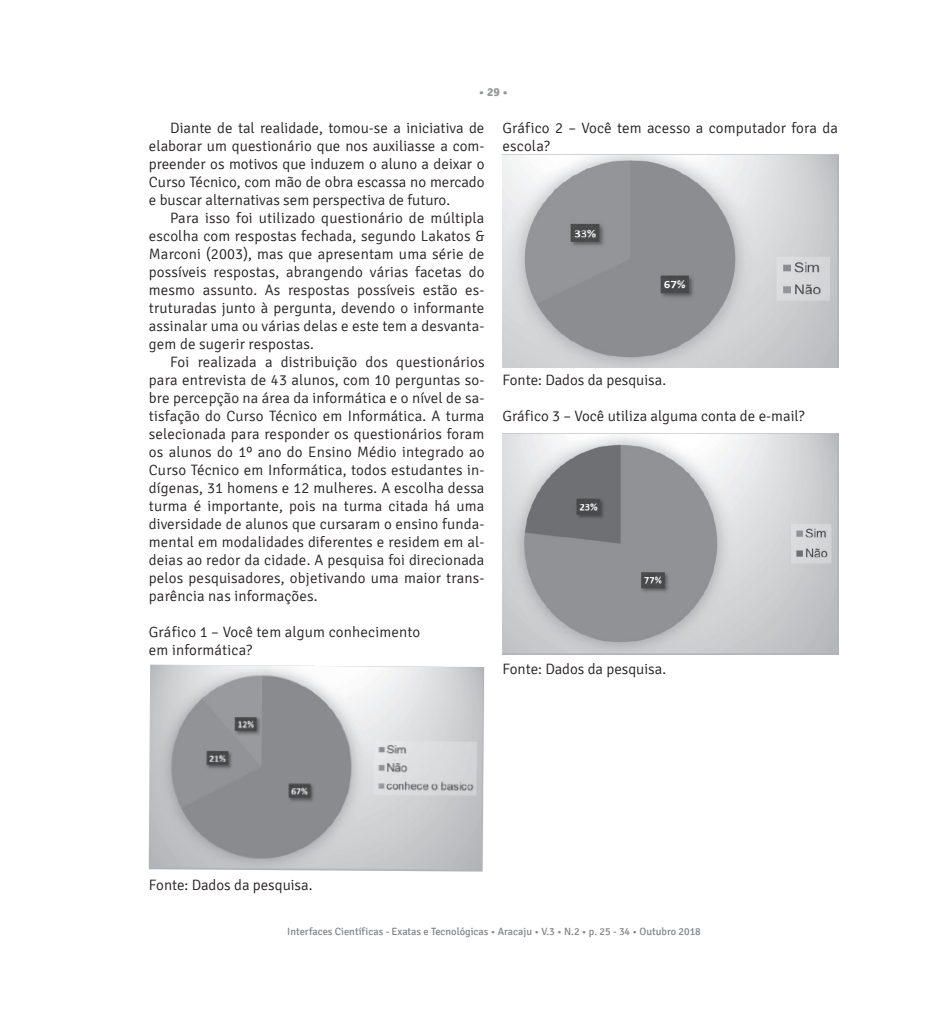
<style>
.page{position:relative;width:936px;height:1021px;background:#fff}
.page>*{position:absolute;margin:0;border:0;box-sizing:border-box;transform-origin:0 0}
.t1{font:300 15px/18px "Signika";letter-spacing:.005em;color:#231f20;text-align:justify}
.t2{font:700 12px "Signika";color:#939598}
.t3{font:10.5px "Signika";color:#808285}
</style>
<div class="page">
<img style="left:149px;top:664px;width:335px;height:207px">
<img style="left:502px;top:154px;width:336px;height:213px">
<img style="left:502px;top:433px;width:336px;height:221px">
<p class="t2" style="left:479px;top:85px;width:31px">• 29 •</p>
<p class="t1" style="left:149px;top:119px;width:337px;text-indent:21px">Diante de tal realidade, tomou-se a iniciativa de elaborar um questionário que nos auxiliasse a com&shy;preender os motivos que induzem o aluno a deixar o Curso Técnico, com mão de obra escassa no mercado e buscar alternativas sem perspectiva de futuro.</p>
<p class="t1" style="left:149px;top:209px;width:337px;text-indent:21px">Para isso foi utilizado questionário de múltipla escolha com respostas fechada, segundo Lakatos &amp; Marconi (2003), mas que apresentam uma série de possíveis respostas, abrangendo várias facetas do mesmo assunto. As respostas possíveis estão es&shy;truturadas junto à pergunta, devendo o informante assinalar uma ou várias delas e este tem a desvanta&shy;gem de sugerir respostas.</p>
<p class="t1" style="left:149px;top:353px;width:337px;text-indent:21px">Foi realizada a distribuição dos questionários para entrevista de 43 alunos, com 10 perguntas so&shy;bre percepção na área da informática e o nível de sa&shy;tisfação do Curso Técnico em Informática. A turma selecionada para responder os questionários foram os alunos do 1º ano do Ensino Médio integrado ao Curso Técnico em Informática, todos estudantes in&shy;dígenas, 31 homens e 12 mulheres. A escolha dessa turma é importante, pois na turma citada há uma diversidade de alunos que cursaram o ensino funda&shy;mental em modalidades diferentes e residem em al&shy;deias ao redor da cidade. A pesquisa foi direcionada pelos pesquisadores, objetivando uma maior trans&shy;parência nas informações.</p>
<p class="t1" style="left:149px;top:623px;width:273px">Gráfico 1 – Você tem algum conhecimento em informática?</p>
<p class="t1" style="left:502px;top:119px;width:337px">Gráfico 2 – Você tem acesso a computador fora da escola?</p>
<p class="t1" style="left:502px;top:371px;width:165px">Fonte: Dados da pesquisa.</p>
<p class="t1" style="left:502px;top:407px;width:303px">Gráfico 3 – Você utiliza alguma conta de e-mail?</p>
<p class="t1" style="left:149px;top:875px;width:165px">Fonte: Dados da pesquisa.</p>
<p class="t1" style="left:502px;top:659px;width:165px">Fonte: Dados da pesquisa.</p>
<p class="t3" style="left:287px;top:925px;width:415px">Interfaces Científicas - Exatas e Tecnológicas • Aracaju • V.3 • N.2 • p. 25 - 34 • Outubro 2018</p>
</div>
